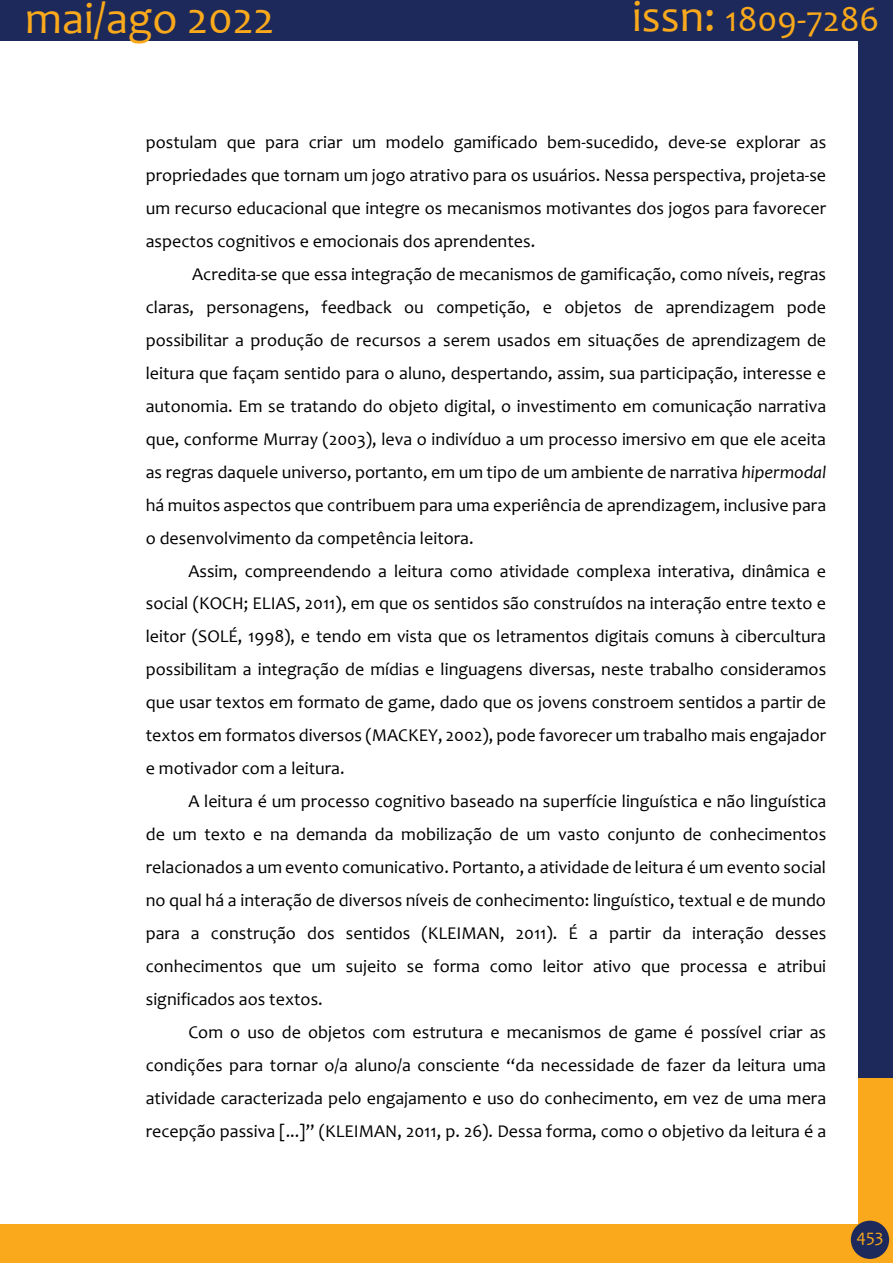
<style>
.page{position:relative;width:893px;height:1263px;background:#fff}
.page>*{position:absolute;margin:0;border:0;box-sizing:border-box;transform-origin:0 0}
.t1{font:45px "Candara";color:#f9a91b}
.t2{font:36px "Candara";color:#f9a91b}
.t3{font:18px/33px "Candara";color:#000;text-align:justify}
.t4{font:18px "Candara";color:#f9a91b}
.s1{font-size:45px}
.s2{font-style:italic}
</style>
<div class="page">
<div style="left:858px;top:0;width:34px;height:1079px;background:#1d295a"></div>
<div style="left:0;top:0;width:890px;height:41px;background:#1d295a"></div>
<div style="left:858px;top:1078px;width:35px;height:185px;background:#f9a91b"></div>
<div style="left:0;top:1224px;width:860px;height:39px;background:#f9a91b"></div>
<div style="left:851px;top:1221px;width:38px;height:38px;background:#1d295a;border-radius:50%"></div>
<h1 class="t1" style="left:25px;top:-9px;width:251px">mai/ago 2022</h1>
<h2 class="t2" style="left:632px;top:-3px;width:249px"><span class="s1">issn:</span> 1809-7286</h2>
<p class="t3" style="left:146px;top:126px;width:682px">postulam que para criar um modelo gamificado bem-sucedido, deve-se explorar as propriedades que tornam um jogo atrativo para os usuários. Nessa perspectiva, projeta-se um recurso educacional que integre os mecanismos motivantes dos jogos para favorecer aspectos cognitivos e emocionais dos aprendentes.</p>
<p class="t3" style="left:146px;top:257px;width:682px;text-indent:46px">Acredita-se que essa integração de mecanismos de gamificação, como níveis, regras claras, personagens, feedback ou competição, e objetos de aprendizagem pode possibilitar a produção de recursos a serem usados em situações de aprendizagem de leitura que façam sentido para o aluno, despertando, assim, sua participação, interesse e autonomia. Em se tratando do objeto digital, o investimento em comunicação narrativa que, conforme Murray (2003), leva o indivíduo a um processo imersivo em que ele aceita as regras daquele universo, portanto, em um tipo de um ambiente de narrativa <span class="s2">hipermodal </span>há muitos aspectos que contribuem para uma experiência de aprendizagem, inclusive para o desenvolvimento da competência leitora.</p>
<p class="t3" style="left:146px;top:554px;width:682px;text-indent:43px">Assim, compreendendo a leitura como atividade complexa interativa, dinâmica e social (KOCH; ELIAS, 2011), em que os sentidos são construídos na interação entre texto e leitor (SOLÉ, 1998), e tendo em vista que os letramentos digitais comuns à cibercultura possibilitam a integração de mídias e linguagens diversas, neste trabalho consideramos que usar textos em formato de game, dado que os jovens constroem sentidos a partir de textos em formatos diversos (MACKEY, 2002), pode favorecer um trabalho mais engajador e motivador com a leitura.</p>
<p class="t3" style="left:146px;top:785px;width:682px;text-indent:43px">A leitura é um processo cognitivo baseado na superfície linguística e não linguística de um texto e na demanda da mobilização de um vasto conjunto de conhecimentos relacionados a um evento comunicativo. Portanto, a atividade de leitura é um evento social no qual há a interação de diversos níveis de conhecimento: linguístico, textual e de mundo para a construção dos sentidos (KLEIMAN, 2011). É a partir da interação desses conhecimentos que um sujeito se forma como leitor ativo que processa e atribui significados aos textos.</p>
<p class="t3" style="left:146px;top:1015px;width:682px;text-indent:43px">Com o uso de objetos com estrutura e mecanismos de game é possível criar as condições para tornar o/a aluno/a consciente “da necessidade de fazer da leitura uma atividade caracterizada pelo engajamento e uso do conhecimento, em vez de uma mera recepção passiva [...]” (KLEIMAN, 2011, p. 26). Dessa forma, como o objetivo da leitura é a</p>
<p class="t4" style="left:856px;top:1224px;width:29px">453</p>
</div>
